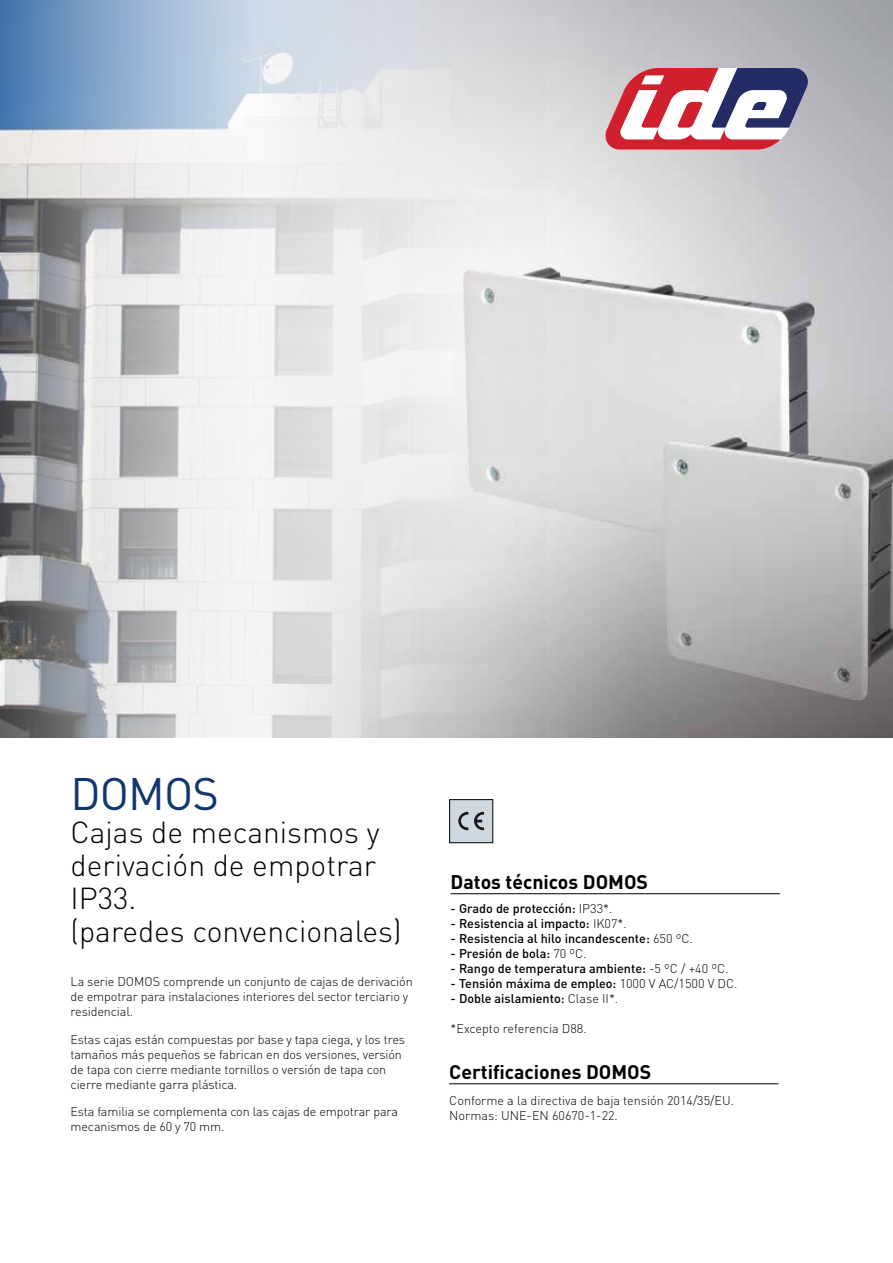
<style>
.page{position:relative;width:893px;height:1263px;background:#fff}
.page>*{position:absolute;margin:0;border:0;box-sizing:border-box;transform-origin:0 0}
.t1{font:45px "DIN Pro";letter-spacing:-.02em;color:#12366d}
.t2{font:300 30px/33px "DIN Pro";color:#000}
.t3{font:700 19.5px "DIN Pro";color:#000}
.t4{font:300 12.6px/15px "DIN Pro";letter-spacing:-.01em;color:#000}
.t5{font:500 12.6px "DIN Pro";color:#000}
.s1{font-weight:300}
</style>
<div class="page">
<img style="left:0;top:0;width:259px;height:738px">
<img style="left:259px;top:0;width:634px;height:738px">
<svg style="left:605px;top:68px;width:203px;height:82px"></svg>
<div style="left:450px;top:800px;width:43px;height:43px;background:#ced8de"></div>
<div style="left:449px;top:799px;width:44px;height:44px;border:1px solid #000"></div>
<svg style="left:458px;top:812px;width:10px;height:18px"></svg>
<svg style="left:474px;top:812px;width:10px;height:18px"></svg>
<hr style="left:451px;top:893px;width:329px;height:1px;background:#000">
<hr style="left:449px;top:1083px;width:329px;height:1px;background:#000">
<h1 class="t1" style="left:71px;top:763px;width:150px">DOMOS</h1>
<h2 class="t2" style="left:71px;top:814px;width:332px">Cajas de mecanismos y derivación de empotrar<br>IP33.<br>(paredes convencionales)</h2>
<p class="t4" style="left:71px;top:973px;width:344px">La serie Domos comprende un conjunto de cajas de derivación de empotrar para instalaciones interiores del sector terciario y residencial.</p>
<p class="t4" style="left:71px;top:1031px;width:336px">Estas cajas están compuestas por base y tapa ciega, y los tres tamaños más pequeños se fabrican en dos versiones, versión de tapa con cierre mediante tornillos o versión de tapa con cierre mediante garra plástica.</p>
<p class="t4" style="left:71px;top:1104px;width:329px">Esta familia se complementa con las cajas de empotrar para mecanismos de 60 y 70 mm.</p>
<h3 class="t3" style="left:451px;top:869px;width:199px">Datos técnicos DOMOS</h3>
<p class="t5" style="left:451px;top:899px;width:163px">- Grado de protección: <span class="s1">IP33*.</span></p>
<p class="t5" style="left:451px;top:914px;width:178px">- Resistencia al impacto: <span class="s1">IK07*.</span></p>
<p class="t5" style="left:451px;top:929px;width:244px">- Resistencia al hilo incandescente: <span class="s1">650 ºC.</span></p>
<p class="t5" style="left:451px;top:944px;width:138px">- Presión de bola: <span class="s1">70 ºC.</span></p>
<p class="t5" style="left:451px;top:959px;width:279px">- Rango de temperatura ambiente: <span class="s1">-5 ºC / +40 ºC.</span></p>
<p class="t5" style="left:451px;top:974px;width:288px">- Tensión máxima de empleo: <span class="s1">1000 V AC/1500 V DC.</span></p>
<p class="t5" style="left:451px;top:989px;width:169px">- Doble aislamiento: <span class="s1">Clase II*.</span></p>
<p class="t4" style="left:451px;top:1020px;width:138px">*Excepto referencia D88.</p>
<h3 class="t3" style="left:449px;top:1059px;width:204px">Certificaciones DOMOS</h3>
<p class="t4" style="left:449px;top:1092px;width:286px">Conforme a la directiva de baja tensión 2014/35/EU.<br>Normas: UNE-EN 60670-1-22.</p>
</div>
